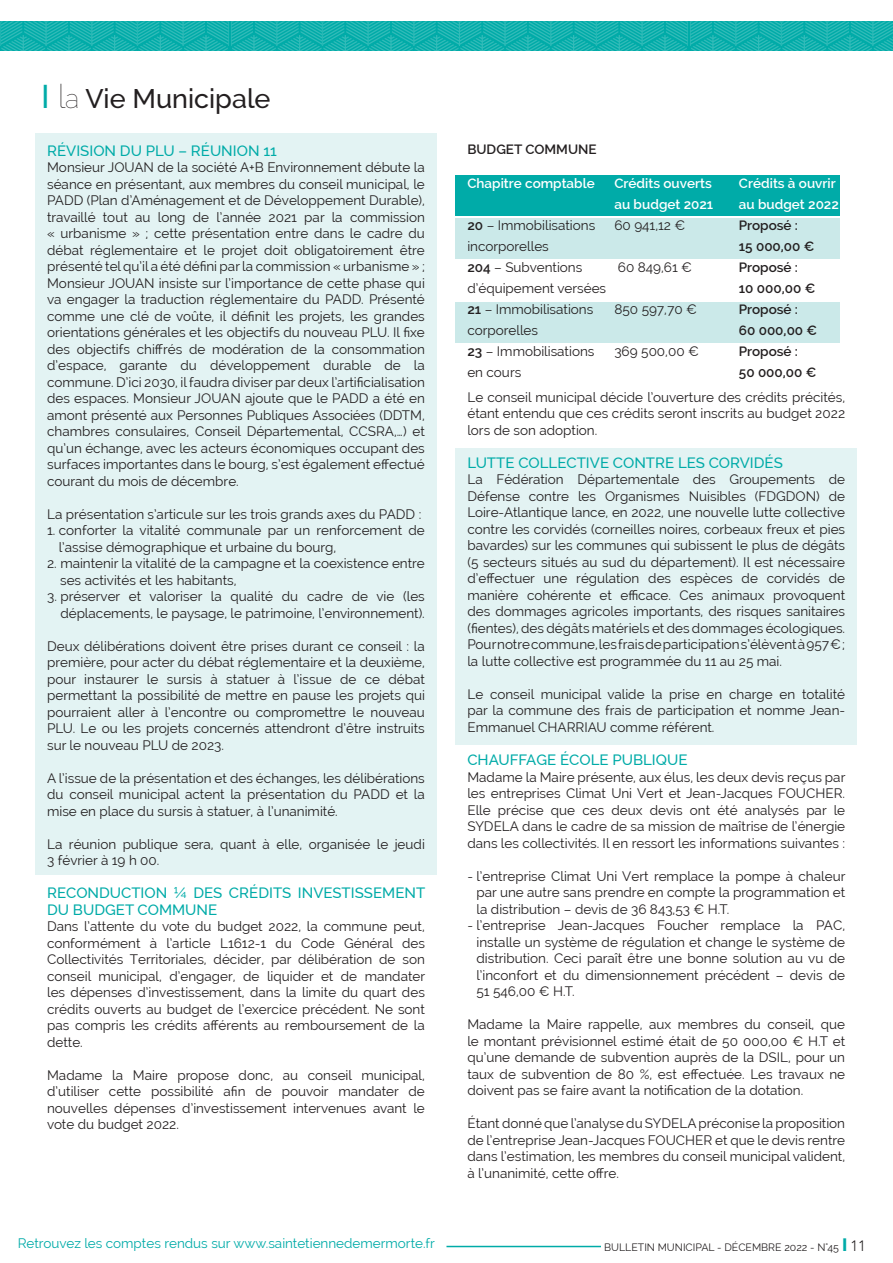
<style>
.page{position:relative;width:893px;height:1263px;background:#fff}
.page>*{position:absolute;margin:0;border:0;box-sizing:border-box;transform-origin:0 0}
.t1{font:500 27px "Raleway";color:#231f20}
.t2{font:500 15px/16.5px "Raleway";color:#00aba8}
.t3{font:13.5px/16.5px "Raleway";color:#231f20;text-align:justify}
.t4{font:600 13.5px "Raleway";color:#231f20}
.t5{font:600 13.5px "Raleway";color:#fff}
.t6{font:13.5px "Raleway";color:#00aba8}
.t7{font:10.5px "Raleway";color:#231f20}
.s1{font-size:33px;color:#00aba8}
.s2{font-weight:100;font-size:33px}
.s3{font-weight:100}
.s4{font-weight:600}
.s5{font-family:"Avenir";font-weight:900;font-size:18px;color:#00aba8}
.s6{font-family:"Avenir";font-weight:300;font-size:15px}
</style>
<div class="page">
<svg style="left:0;top:21px;width:893px;height:30px;background:#15b1ae"></svg>
<hr style="left:446px;top:1246px;width:155px;height:1px;background:#00aba8">
<div style="left:455px;top:218px;width:385px;height:41px;background:#cbe9e9"></div>
<div style="left:455px;top:302px;width:385px;height:41px;background:#cbe9e9"></div>
<div style="left:455px;top:176px;width:385px;height:40px;background:#00aba8"></div>
<div style="left:455px;top:448px;width:402px;height:296px;background:#e3f3f3"></div>
<div style="left:35px;top:133px;width:402px;height:741px;background:#e3f3f3"></div>
<h1 class="t1" style="left:41px;top:82px;width:231px"><span class="s1">I</span> <span class="s2">l</span><span class="s3">a</span> Vie Municipale</h1>
<p class="t2" style="left:47px;top:142px;width:231px">RÉVISION DU PLU – RÉUNION 11</p>
<p class="t3" style="left:47px;top:159px;width:379px">Monsieur JOUAN de la société A+B Environnement débute la séance en présentant, aux membres du conseil municipal, le PADD (Plan d’Aménagement et de Développement Durable), travaillé tout au long de l’année 2021 par la commission « urbanisme » ; cette présentation entre dans le cadre du débat réglementaire et le projet doit obligatoirement être présenté tel qu’il a été défini par la commission « urbanisme » ; Monsieur JOUAN insiste sur l’importance de cette phase qui va engager la traduction réglementaire du PADD. Présenté comme une clé de voûte, il définit les projets, les grandes orientations générales et les objectifs du nouveau PLU. Il fixe des objectifs chiffrés de modération de la consommation d’espace, garante du développement durable de la commune. D’ici 2030, il faudra diviser par deux l’artificialisation des espaces. Monsieur JOUAN ajoute que le PADD a été en amont présenté aux Personnes Publiques Associées (DDTM, chambres consulaires, Conseil Départemental, CCSRA,…) et qu’un échange, avec les acteurs économiques occupant des surfaces importantes dans le bourg, s’est également effectué courant du mois de décembre.</p>
<p class="t3" style="left:47px;top:506px;width:376px">La présentation s’articule sur les trois grands axes du PADD :</p>
<p class="t3" style="left:59px;top:522px;width:367px;text-indent:-12px">1. conforter la vitalité communale par un renforcement de l’assise démographique et urbaine du bourg,</p>
<p class="t3" style="left:60px;top:555px;width:366px;text-indent:-13px">2. maintenir la vitalité de la campagne et la coexistence entre ses activités et les habitants,</p>
<p class="t3" style="left:47px;top:588px;width:379px;text-align:right">3. préserver et valoriser la qualité du cadre de vie (les déplacements, le paysage, le patrimoine, l’environnement).</p>
<p class="t3" style="left:47px;top:638px;width:379px">Deux délibérations doivent être prises durant ce conseil : la première, pour acter du débat réglementaire et la deuxième, pour instaurer le sursis à statuer à l’issue de ce débat permettant la possibilité de mettre en pause les projets qui pourraient aller à l’encontre ou compromettre le nouveau PLU. Le ou les projets concernés attendront d’être instruits sur le nouveau PLU de 2023.</p>
<p class="t3" style="left:47px;top:770px;width:379px">A l’issue de la présentation et des échanges, les délibérations du conseil municipal actent la présentation du PADD et la mise en place du sursis à statuer, à l’unanimité.</p>
<p class="t3" style="left:47px;top:836px;width:379px">La réunion publique sera, quant à elle, organisée le jeudi<br>3 février à 19 h 00.</p>
<p class="t2" style="left:47px;top:885px;width:380px">RECONDUCTION ¼ DES CRÉDITS INVESTISSEMENT<br>DU BUDGET COMMUNE</p>
<p class="t3" style="left:47px;top:918px;width:380px">Dans l’attente du vote du budget 2022, la commune peut, conformément à l’article L1612-1 du Code Général des Collectivités Territoriales, décider, par délibération de son conseil municipal, d’engager, de liquider et de mandater les dépenses d’investissement, dans la limite du quart des crédits ouverts au budget de l’exercice précédent. Ne sont pas compris les crédits afférents au remboursement de la dette.</p>
<p class="t3" style="left:47px;top:1067px;width:379px">Madame la Maire propose donc, au conseil municipal, d’utiliser cette possibilité afin de pouvoir mandater de nouvelles dépenses d’investissement intervenues avant le vote du budget 2022.</p>
<p class="t6" style="left:18px;top:1236px;width:419px">Retrouvez les comptes rendus sur www.saintetiennedemermorte.fr</p>
<p class="t4" style="left:467px;top:142px;width:131px">BUDGET COMMUNE</p>
<p class="t5" style="left:467px;top:176px;width:129px">Chapitre comptable</p>
<p class="t5" style="left:614px;top:176px;width:99px">Crédits ouverts</p>
<p class="t5" style="left:739px;top:176px;width:98px">Crédits à ouvrir</p>
<p class="t5" style="left:614px;top:197px;width:100px">au budget 2021</p>
<p class="t5" style="left:739px;top:197px;width:102px">au budget 2022</p>
<p class="t3" style="left:467px;top:217px;width:129px"><span class="s4">20</span> – Immobilisations</p>
<p class="t3" style="left:614px;top:217px;width:73px">60 941,12 €</p>
<p class="t4" style="left:739px;top:218px;width:60px">Proposé :</p>
<p class="t3" style="left:467px;top:238px;width:83px">incorporelles</p>
<p class="t4" style="left:739px;top:239px;width:77px">15 000,00 €</p>
<p class="t3" style="left:467px;top:259px;width:116px"><span class="s4">204</span> – Subventions</p>
<p class="t3" style="left:618px;top:259px;width:76px">60 849,61 €</p>
<p class="t4" style="left:739px;top:260px;width:60px">Proposé :</p>
<p class="t3" style="left:467px;top:280px;width:140px">d’équipement versées</p>
<p class="t4" style="left:739px;top:281px;width:78px">10 000,00 €</p>
<p class="t3" style="left:467px;top:301px;width:127px"><span class="s4">21</span> – Immobilisations</p>
<p class="t3" style="left:614px;top:301px;width:84px">850 597,70 €</p>
<p class="t4" style="left:739px;top:302px;width:60px">Proposé :</p>
<p class="t3" style="left:467px;top:322px;width:72px">corporelles</p>
<p class="t4" style="left:739px;top:323px;width:80px">60 000,00 €</p>
<p class="t3" style="left:467px;top:343px;width:129px"><span class="s4">23</span> – Immobilisations</p>
<p class="t3" style="left:614px;top:343px;width:86px">369 500,00 €</p>
<p class="t4" style="left:739px;top:344px;width:60px">Proposé :</p>
<p class="t3" style="left:467px;top:364px;width:55px">en cours</p>
<p class="t4" style="left:739px;top:365px;width:79px">50 000,00 €</p>
<p class="t3" style="left:467px;top:389px;width:379px">Le conseil municipal décide l’ouverture des crédits précités, étant entendu que ces crédits seront inscrits au budget 2022 lors de son adoption.</p>
<p class="t2" style="left:467px;top:454px;width:317px">LUTTE COLLECTIVE CONTRE LES CORVIDÉS</p>
<p class="t3" style="left:467px;top:471px;width:379px">La Fédération Départementale des Groupements de Défense contre les Organismes Nuisibles (FDGDON) de Loire-Atlantique lance, en 2022, une nouvelle lutte collective contre les corvidés (corneilles noires, corbeaux freux et pies bavardes) sur les communes qui subissent le plus de dégâts (5 secteurs situés au sud du département). Il est nécessaire d’effectuer une régulation des espèces de corvidés de manière cohérente et efficace. Ces animaux provoquent des dommages agricoles importants, des risques sanitaires (fientes), des dégâts matériels et des dommages écologiques.<br>Pour notre commune, les frais de participation s’élèvent à 957 € ; la lutte collective est programmée du 11 au 25 mai.</p>
<p class="t3" style="left:467px;top:686px;width:379px">Le conseil municipal valide la prise en charge en totalité par la commune des frais de participation et nomme Jean-Emmanuel CHARRIAU comme référent.</p>
<p class="t2" style="left:467px;top:751px;width:222px">CHAUFFAGE ÉCOLE PUBLIQUE</p>
<p class="t3" style="left:467px;top:768px;width:379px">Madame la Maire présente, aux élus, les deux devis reçus par les entreprises Climat Uni Vert et Jean-Jacques FOUCHER.<br>Elle précise que ces deux devis ont été analysés par le SYDELA dans le cadre de sa mission de maîtrise de l’énergie dans les collectivités. Il en ressort les informations suivantes :</p>
<p class="t3" style="left:477px;top:867px;width:370px;text-indent:-9px">- l’entreprise Climat Uni Vert remplace la pompe à chaleur par une autre sans prendre en compte la programmation et la distribution – devis de 36 843,53 € H.T.</p>
<p class="t3" style="left:477px;top:917px;width:370px;text-indent:-9px">- l’entreprise Jean-Jacques Foucher remplace la PAC, installe un système de régulation et change le système de distribution. Ceci paraît être une bonne solution au vu de l’inconfort et du dimensionnement précédent – devis de 51 546,00 € H.T.</p>
<p class="t3" style="left:467px;top:1016px;width:379px">Madame la Maire rappelle, aux membres du conseil, que le montant prévisionnel estimé était de 50 000,00 € H.T et qu’une demande de subvention auprès de la DSIL, pour un taux de subvention de 80 %, est effectuée. Les travaux ne doivent pas se faire avant la notification de la dotation.</p>
<p class="t3" style="left:467px;top:1115px;width:379px">Étant donné que l’analyse du SYDELA préconise la proposition de l’entreprise Jean-Jacques FOUCHER et que le devis rentre dans l’estimation, les membres du conseil municipal valident, à l’unanimité, cette offre.</p>
<p class="t7" style="left:604px;top:1241px;width:263px">BULLETIN MUNICIPAL - DÉCEMBRE 2022 - N°45 <span class="s5">I</span> <span class="s6">11</span></p>
</div>
